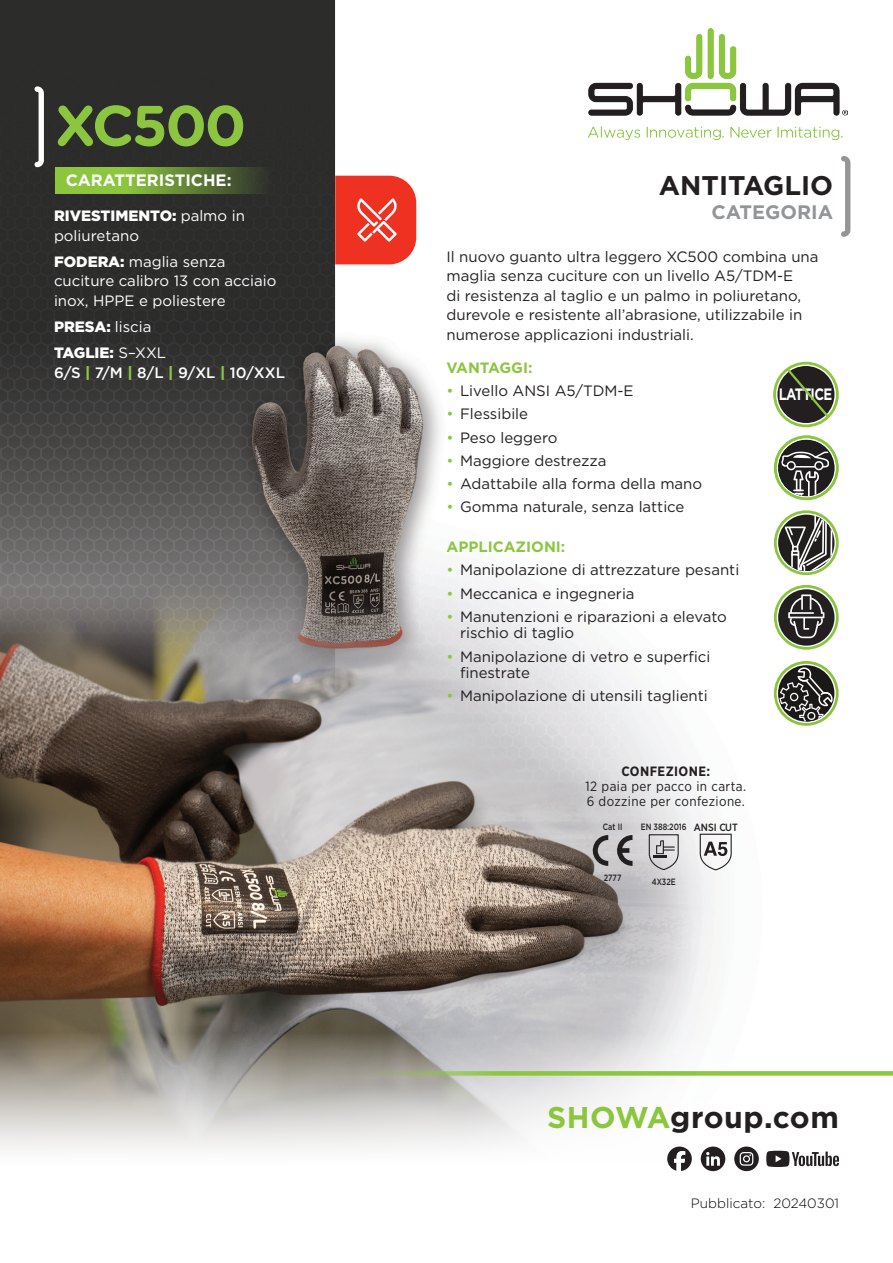
<style>
.page{position:relative;width:893px;height:1263px;background:#fff}
.page>*{position:absolute;margin:0;border:0;box-sizing:border-box;transform-origin:0 0}
.t1{font:700 57px "Gotham Rounded";letter-spacing:-.04em;color:#8cc641}
.t2{font:700 30px "Gotham";letter-spacing:.02em;color:#231f20}
.t3{font:700 27px "Gotham";color:#231f20}
.t4{font:700 19.5px "Gotham";color:#939598}
.t5{font:700 16.5px "Gotham";color:#fff}
.t6{font:700 16.5px "Gotham";letter-spacing:-.05em;color:#fff;scale:.8 1}
.t7{font:15px/19.5px "Gotham";color:#231f20}
.t8{font:15px/19.5px "Gotham";color:#fff}
.t9{font:900 15px/26.2px "Gotham";color:#fff}
.t10{font:500 15px "Gotham";color:#fff}
.t11{font:700 15px "Gotham";color:#8cc641}
.t12{font:13.5px/15px "Gotham Narrow";letter-spacing:.03em;color:#231f20}
.t13{font:300 13.5px "Gotham";color:#000}
.t14{font:700 13.5px "Gotham Narrow";letter-spacing:.03em;color:#231f20}
.t15{font:500 9.15px "Gotham";color:#231f20;scale:.8 1}
.s1{font-weight:900}
.s2{font-weight:400}
.s3{font-weight:900;color:#8cc641}
.s4{color:#8bc63e}
.s5{font-family:"Gotham Narrow";font-size:10.5px}
</style>
<div class="page">
<img style="left:0;top:0;width:851px;height:961px">
<svg style="left:335px;top:176px;width:81px;height:88px;background:#f0483a"></svg>
<svg style="left:648px;top:834px;width:31px;height:35px"></svg>
<svg style="left:700px;top:834px;width:32px;height:36px"></svg>
<svg style="left:0;top:961px;width:784px;height:211px"></svg>
<svg style="left:55px;top:167px;width:232px;height:27px;background:#678b36"></svg>
<svg style="left:35px;top:86px;width:9px;height:81px"></svg>
<svg style="left:841px;top:156px;width:9px;height:81px"></svg>
<img style="left:588px;top:29px;width:259px;height:111px">
<svg style="left:616px;top:835px;width:16px;height:31px"></svg>
<svg style="left:592px;top:835px;width:16px;height:31px"></svg>
<img style="left:773px;top:434px;width:67px;height:68px">
<svg style="left:774px;top:435px;width:65px;height:65px"></svg>
<svg style="left:774px;top:585px;width:65px;height:65px"></svg>
<svg style="left:774px;top:510px;width:65px;height:65px"></svg>
<svg style="left:774px;top:661px;width:65px;height:65px"></svg>
<svg style="left:773px;top:362px;width:66px;height:65px"></svg>
<svg style="left:367px;top:1071px;width:526px;height:5px;background:#97c559"></svg>
<svg style="left:766px;top:1151px;width:73px;height:16px"></svg>
<div style="left:701px;top:1146px;width:24px;height:25px;background:#231f20;border-radius:50%"></div>
<svg style="left:706px;top:1152px;width:14px;height:14px"></svg>
<svg style="left:667px;top:1146px;width:25px;height:25px"></svg>
<svg style="left:734px;top:1146px;width:25px;height:25px"></svg>
<svg style="left:740px;top:1152px;width:13px;height:14px"></svg>
<h1 class="t1" style="left:55px;top:84px;width:193px">XC500</h1>
<p class="t5" style="left:66px;top:169px;width:167px">CARATTERISTICHE:</p>
<p class="t8" style="left:54px;top:206px;width:192px"><span class="s1">RIVESTIMENTO:</span> palmo in poliuretano</p>
<p class="t8" style="left:54px;top:251px;width:224px"><span class="s1">FODERA:</span> maglia senza cuciture calibro 13 con acciaio inox, HPPE e poliestere</p>
<p class="t9" style="left:54px;top:313px;width:114px">PRESA: <span class="s2">liscia<br></span>TAGLIE: <span class="s2">S–XXL</span></p>
<p class="t10" style="left:54px;top:363px;width:233px">6/S <span class="s3">|</span> 7/M <span class="s3">|</span> 8/L <span class="s3">|</span> 9/XL <span class="s3">|</span> 10/XXL</p>
<h3 class="t3" style="left:659px;top:168px;width:176px">ANTITAGLIO</h3>
<h3 class="t4" style="left:711px;top:199px;width:123px">CATEGORIA</h3>
<p class="t7" style="left:446px;top:246px;width:374px">Il nuovo guanto ultra leggero XC500 combina una maglia senza cuciture con un livello A5/TDM-E<br>di resistenza al taglio e un palmo in poliuretano, durevole e resistente all’abrasione, utilizzabile in numerose applicazioni industriali.</p>
<p class="t11" style="left:446px;top:357px;width:87px">VANTAGGI:</p>
<p class="t7" style="left:446px;top:381px;width:189px"><span class="s4">•</span> Livello ANSI A5/TDM-E</p>
<p class="t7" style="left:446px;top:404px;width:83px"><span class="s4">•</span> Flessibile</p>
<p class="t7" style="left:446px;top:427px;width:113px"><span class="s4">•</span> Peso leggero</p>
<p class="t7" style="left:446px;top:450px;width:161px"><span class="s4">•</span> Maggiore destrezza</p>
<p class="t7" style="left:446px;top:474px;width:257px"><span class="s4">•</span> Adattabile alla forma della mano</p>
<p class="t7" style="left:446px;top:497px;width:240px"><span class="s4">•</span> Gomma naturale, senza lattice</p>
<p class="t11" style="left:446px;top:537px;width:120px">APPLICAZIONI:</p>
<p class="t7" style="left:446px;top:560px;width:294px"><span class="s4">•</span> Manipolazione di attrezzature pesanti</p>
<p class="t7" style="left:446px;top:583px;width:190px"><span class="s4">•</span> Meccanica e ingegneria</p>
<p class="t7" style="left:460px;top:608px;width:268px;line-height:16.5px;text-indent:-14px"><span class="s4">•</span> Manutenzioni e riparazioni a elevato rischio di taglio</p>
<p class="t7" style="left:460px;top:648px;width:252px;line-height:16.5px;text-indent:-14px"><span class="s4">•</span> Manipolazione di vetro e superfici finestrate</p>
<p class="t7" style="left:446px;top:686px;width:263px"><span class="s4">•</span> Manipolazione di utensili taglienti</p>
<p class="t6" style="left:779px;top:383px;width:68px">LATTICE</p>
<p class="t14" style="left:621px;top:763px;width:90px">CONFEZIONE:</p>
<p class="t12" style="left:586px;top:779px;width:162px">12 paia per pacco in carta.<br>6 dozzine per confezione.</p>
<p class="t15" style="left:603px;top:821px;width:26px">Cat II</p>
<p class="t15" style="left:604px;top:872px;width:24px">2777</p>
<p class="t15" style="left:641px;top:821px;width:123px">EN 388:2016 <span class="s5">ANSI CUT</span></p>
<p class="t15" style="left:652px;top:876px;width:32px">4X32E</p>
<h2 class="t2" style="left:547px;top:1098px;width:293px"><span class="s4">SHOWA</span>group.com</h2>
<p class="t13" style="left:691px;top:1195px;width:150px">Pubblicato: 20240301</p>
</div>
